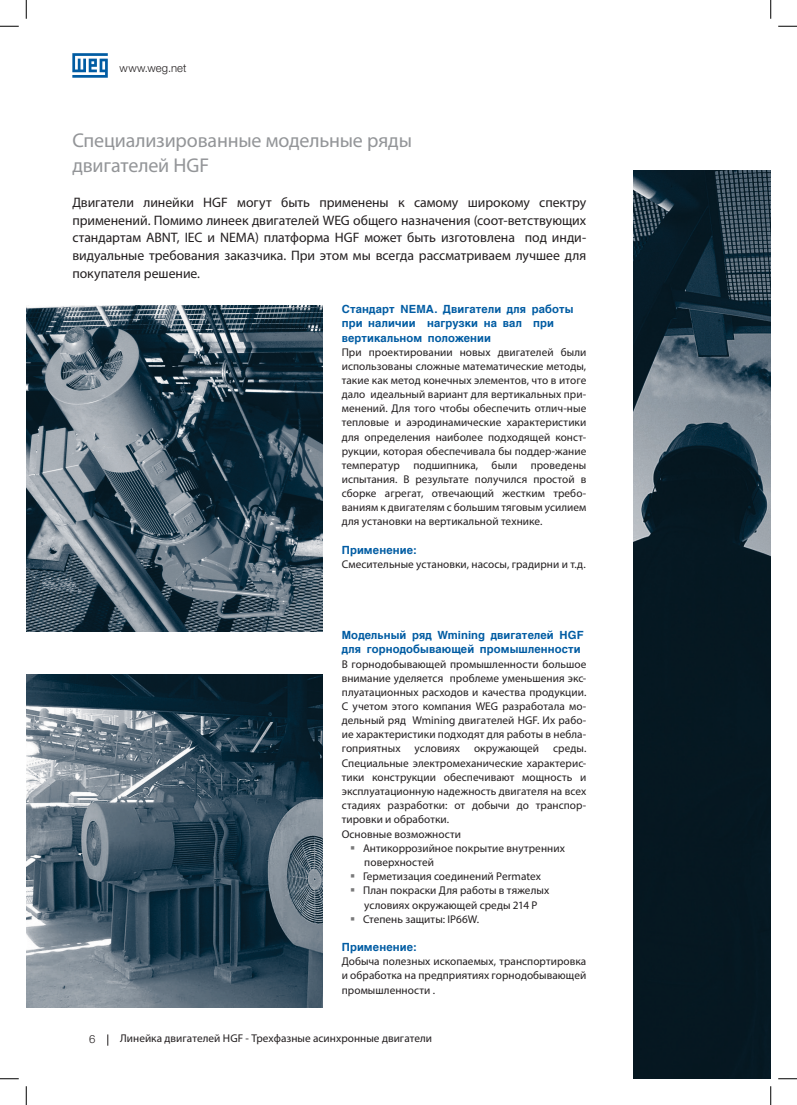
<style>
.page{position:relative;width:797px;height:1105px;background:#fff}
.page>*{position:absolute;margin:0;border:0;box-sizing:border-box;transform-origin:0 0}
._05___Headline_HN45{font:20px "Myriad Pro";letter-spacing:-.01em;color:#939598}
._07___Introduction_H{font:13.75px/17.8px "Myriad Pro";color:#231f20;text-align:justify}
._09___Copy_BLACK_HN4{font:11.25px/14.1px "Myriad Pro";letter-spacing:.005em;color:#231f20;text-align:justify}
._09___Copy_BLACK_HN4-2{font:700 11.25px/14.1px "AG Helvetica";letter-spacing:.01em;color:#015ca3}
.t1{font:300 11.25px "Helvetica Neue LT Pro";letter-spacing:.015em;color:#231f20}
</style>
<div class="page">
<svg style="left:72px;top:53px;width:36px;height:25px"></svg>
<svg style="left:107px;top:1034px;width:1px;height:12px"></svg>
<img style="left:633px;top:170px;width:137px;height:909px">
<img style="left:26px;top:305px;width:296px;height:326px">
<img style="left:26px;top:674px;width:296px;height:334px">
<svg style="left:0;top:25px;width:19px;height:2px"></svg>
<svg style="left:778px;top:25px;width:19px;height:2px"></svg>
<svg style="left:0;top:1078px;width:19px;height:1px"></svg>
<svg style="left:778px;top:1078px;width:19px;height:1px"></svg>
<svg style="left:25px;top:0;width:2px;height:19px"></svg>
<svg style="left:25px;top:1086px;width:2px;height:19px"></svg>
<svg style="left:770px;top:0;width:1px;height:19px"></svg>
<svg style="left:770px;top:1086px;width:1px;height:19px"></svg>
<p class="t1" style="left:120px;top:61px;width:68px">www.weg.net</p>
<p class="_05___Headline_HN45" style="left:72px;top:128px;width:341px">Специализированные модельные ряды</p>
<p class="_05___Headline_HN45" style="left:72px;top:152px;width:138px">двигателей HGF</p>
<p class="_07___Introduction_H" style="left:72px;top:193px;width:515px">Двигатели линейки HGF могут быть применены к самому широкому спектру применений. Помимо линеек двигателей WEG общего назначения (соот-ветствующих стандартам ABNT, IEC и NEMA) платформа HGF может быть изготовлена под инди&shy;видуальные требования заказчика. При этом мы всегда рассматриваем лучшее для покупателя решение.</p>
<p class="_09___Copy_BLACK_HN4-2" style="left:342px;top:302px;width:233px">Стандарт NEMA. Двигатели для работы при наличии нагрузки на вал при вертикальном положении</p>
<p class="_09___Copy_BLACK_HN4" style="left:342px;top:345px;width:246px">При проектировании новых двигателей были использованы сложные математические методы, такие как метод конечных элементов, что в итоге дало идеальный вариант для вертикальных при&shy;менений. Для того чтобы обеспечить отлич-ные тепловые и аэродинамические характеристики для определения наиболее подходящей конст&shy;рукции, которая обеспечивала бы поддер-жание температур подшипника, были проведены испытания. В результате получился простой в сборке агрегат, отвечающий жестким требо&shy;ваниям к двигателям с большим тяговым усилием для установки на вертикальной технике.</p>
<p class="_09___Copy_BLACK_HN4-2" style="left:342px;top:543px;width:76px">Применение:</p>
<p class="_09___Copy_BLACK_HN4" style="left:342px;top:557px;width:245px">Смесительные установки, насосы, градирни и т.д.</p>
<p class="_09___Copy_BLACK_HN4-2" style="left:342px;top:628px;width:243px">Модельный ряд Wmining двигателей HGF для горнодобывающей промышленности</p>
<p class="_09___Copy_BLACK_HN4" style="left:342px;top:657px;width:246px">В горнодобывающей промышленности большое внимание уделяется проблеме уменьшения экс&shy;плуатационных расходов и качества продукции.<br>С учетом этого компания WEG разработала мо&shy;дельный ряд Wmining двигателей HGF. Их рабо&shy;ие характеристики подходят для работы в небла&shy;гоприятных условиях окружающей среды.<br>Специальные электромеханические характерис&shy;тики конструкции обеспечивают мощность и эксплуатационную надежность двигателя на всех стадиях разработки: от добычи до транспор&shy;тировки и обработки.</p>
<p class="_09___Copy_BLACK_HN4" style="left:342px;top:827px;width:121px">Основные возможности</p>
<p class="_09___Copy_BLACK_HN4" style="left:363px;top:841px;width:203px">Антикоррозийное покрытие внутренних поверхностей</p>
<p class="_09___Copy_BLACK_HN4" style="left:363px;top:869px;width:179px">Герметизация соединений Permatex</p>
<p class="_09___Copy_BLACK_HN4" style="left:363px;top:883px;width:188px">План покраски Для работы в тяжелых условиях окружающей среды 214 P</p>
<p class="_09___Copy_BLACK_HN4" style="left:363px;top:912px;width:118px">Степень защиты: IP66W.</p>
<p class="_09___Copy_BLACK_HN4-2" style="left:342px;top:940px;width:76px">Применение:</p>
<p class="_09___Copy_BLACK_HN4" style="left:342px;top:954px;width:246px">Добыча полезных ископаемых, транспортировка и обработка на предприятиях горнодобывающей промышленности .</p>
<p class="t1" style="left:89px;top:1032px;width:8px">6</p>
<p class="_09___Copy_BLACK_HN4" style="left:120px;top:1030px;width:313px">Линейка двигателей HGF - Трехфазные асинхронные двигатели</p>
</div>
